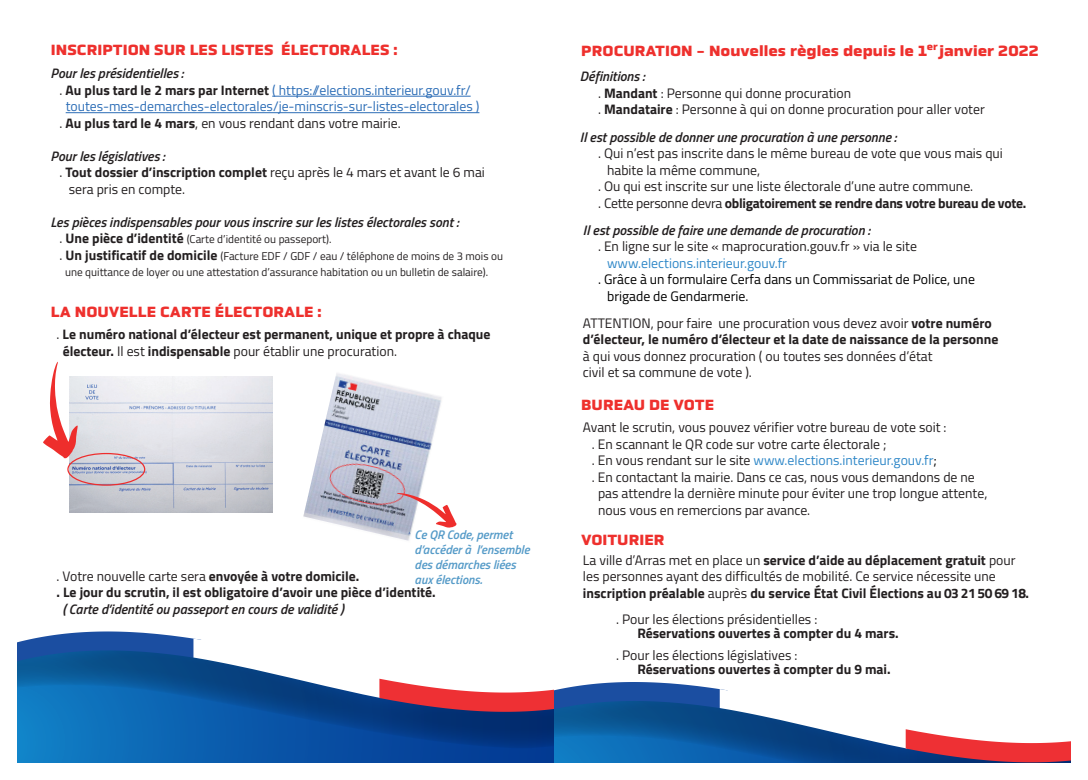
<style>
.page{position:relative;width:1088px;height:780px;background:#fff}
.page>*{position:absolute;margin:0;border:0;box-sizing:border-box;transform-origin:0 0}
.t1{font:900 15px "Obvia Wide";color:#ee302d}
.t2{font:13.75px/16.5px "Titillium Web";color:#231f20}
.t3{font:700 13.75px/16.5px "Titillium Web";color:#231f20}
.t4{font:italic 600 13.75px "Titillium Web";color:#231f20}
.t5{font:13.75px "Titillium Web";color:#2d6eb7}
.t6{font:13.75px "Titillium Web";color:#3088c8}
.t7{font:13.75px/16.5px "Titillium Web";color:#000001}
.t8{font:700 13.75px "Titillium Web";letter-spacing:-.02em;color:#231f20}
.t9{font:italic 600 12.5px/15px "Titillium Web";color:#559bc8}
.t10{font:11.25px "Titillium Web";color:#231f20}
.t11{font:900 10px "Obvia Wide";color:#ee302d}
.s1{color:#231f20}
.s2{font-weight:700;color:#231f20}
.s3{font-weight:700}
.s4{font-weight:400}
.s5{font-size:13.75px}
.s6{font-weight:700;font-size:13.75px}
.s7{font-weight:600;font-style:italic}
.s8{color:#000001}
</style>
<div class="page">
<svg style="left:18px;top:631px;width:1052px;height:131px"></svg>
<hr style="left:272px;top:96px;width:199px;height:1px;background:#2d6eb7">
<hr style="left:66px;top:112px;width:413px;height:1px;background:#2d6eb7">
<img style="left:303px;top:373px;width:139px;height:168px">
<img style="left:69px;top:376px;width:204px;height:137px">
<div style="left:67px;top:453px;width:78px;height:32px;border:1px solid #ee2d2d;border-radius:50%"></div>
<svg style="left:397px;top:493px;width:59px;height:34px"></svg>
<svg style="left:43px;top:362px;width:35px;height:96px"></svg>
<p class="t1" style="left:51px;top:40px;width:348px">INSCRIPTION SUR LES LISTES ÉLECTORALES :</p>
<p class="t4" style="left:51px;top:63px;width:134px">Pour les présidentielles :</p>
<p class="t5" style="left:60px;top:80px;width:412px"><span class="s1">.</span> <span class="s2">Au plus tard le 2 mars par Internet</span> ( https://elections.interieur.gouv.fr/</p>
<p class="t5" style="left:66px;top:96px;width:415px">toutes-mes-demarches-electorales/je-minscris-sur-listes-electorales )</p>
<p class="t2" style="left:60px;top:114px;width:342px">. <span class="s3">Au plus tard le 4 mars</span>, en vous rendant dans votre mairie.</p>
<p class="t4" style="left:51px;top:146px;width:116px">Pour les législatives :</p>
<p class="t3" style="left:60px;top:164px;width:427px"><span class="s4">.</span> Tout dossier d’inscription complet <span class="s4">reçu après le 4 mars et avant le 6 mai</span></p>
<p class="t2" style="left:69px;top:180px;width:118px">sera pris en compte.</p>
<p class="t4" style="left:51px;top:212px;width:410px">Les pièces indispensables pour vous inscrire sur les listes électorales sont :</p>
<p class="t10" style="left:60px;top:231px;width:273px"><span class="s5">.</span> <span class="s6">Une pièce d’identité</span> (Carte d’identité ou passeport).</p>
<p class="t10" style="left:60px;top:248px;width:445px"><span class="s5">.</span> <span class="s6">Un justificatif de domicile</span> (Facture EDF / GDF / eau / téléphone de moins de 3 mois ou</p>
<p class="t10" style="left:65px;top:264px;width:424px">une quittance de loyer ou une attestation d’assurance habitation ou un bulletin de salaire).</p>
<p class="t1" style="left:51px;top:303px;width:272px">LA NOUVELLE CARTE ÉLECTORALE :</p>
<p class="t3" style="left:63px;top:325px;width:429px;text-indent:-6px"><span class="s4">.</span> Le numéro national d’électeur est permanent, unique et propre à chaque électeur. <span class="s4">Il est</span> indispensable <span class="s4">pour établir une procuration.</span></p>
<p class="t9" style="left:415px;top:526px;width:116px">Ce QR Code, permet d’accéder à l’ensemble des démarches liées aux élections.</p>
<p class="t3" style="left:57px;top:567px;width:381px"><span class="s4">. Votre nouvelle carte sera</span> envoyée à votre domicile.<br>. Le jour du scrutin, il est obligatoire d’avoir une pièce d’identité.</p>
<p class="t4" style="left:63px;top:598px;width:282px">( Carte d’identité ou passeport en cours de validité )</p>
<p class="t1" style="left:581px;top:42px;width:459px">PROCURATION - Nouvelles règles depuis le 1 janvier 2022</p>
<p class="t2" style="left:598px;top:68px;width:388px;text-indent:-18px"><span class="s7">Définitions :<br></span>. <span class="s3">Mandant</span> : Personne qui donne procuration<br>. <span class="s3">Mandataire</span> : Personne à qui on donne procuration pour aller voter</p>
<p class="t4" style="left:580px;top:126px;width:318px">Il est possible de donner une procuration à une personne :</p>
<p class="t2" style="left:598px;top:144px;width:406px">. Qui n’est pas inscrite dans le même bureau de vote que vous mais qui</p>
<p class="t2" style="left:607px;top:161px;width:155px">habite la même commune,</p>
<p class="t2" style="left:598px;top:177px;width:377px">. Ou qui est inscrite sur une liste électorale d’une autre commune.</p>
<p class="t8" style="left:598px;top:192px;width:430px"><span class="s4">. Cette personne devra</span> obligatoirement se rendre dans votre bureau de vote.</p>
<p class="t4" style="left:583px;top:219px;width:288px">Il est possible de faire une demande de procuration :</p>
<p class="t2" style="left:598px;top:237px;width:320px">. En ligne sur le site « maprocuration.gouv.fr » via le site</p>
<p class="t6" style="left:607px;top:253px;width:181px">www.elections.interieur.gouv.fr</p>
<p class="t7" style="left:607px;top:270px;width:369px;text-indent:-9px">. Grâce à un formulaire Cerfa dans un Commissariat de Police, une brigade de Gendarmerie.</p>
<p class="t3" style="left:583px;top:314px;width:417px"><span class="s4">ATTENTION, pour faire une procuration vous devez avoir</span> votre numéro d’électeur, le numéro d’électeur et la date de naissance de la personne</p>
<p class="t2" style="left:583px;top:347px;width:351px">à qui vous donnez procuration ( ou toutes ses données d’état civil et sa commune de vote ).</p>
<p class="t11" style="left:927px;top:41px;width:13px">er</p>
<p class="t1" style="left:581px;top:396px;width:135px">BUREAU DE VOTE</p>
<p class="t2" style="left:583px;top:418px;width:365px">Avant le scrutin, vous pouvez vérifier votre bureau de vote soit :</p>
<p class="t2" style="left:592px;top:435px;width:296px">. En scannant le QR code sur votre carte électorale ;</p>
<p class="t6" style="left:592px;top:450px;width:346px"><span class="s1">. En vous rendant sur le site</span> www.elections.interieur.gouv.fr<span class="s8">;</span></p>
<p class="t2" style="left:592px;top:468px;width:384px">. En contactant la mairie. Dans ce cas, nous vous demandons de ne</p>
<p class="t2" style="left:598px;top:484px;width:391px">pas attendre la dernière minute pour éviter une trop longue attente,</p>
<p class="t2" style="left:598px;top:501px;width:214px">nous vous en remercions par avance.</p>
<p class="t1" style="left:581px;top:530px;width:85px">VOITURIER</p>
<p class="t2" style="left:583px;top:551px;width:448px">La ville d’Arras met en place un <span class="s3">service d’aide au déplacement gratuit</span> pour les personnes ayant des difficultés de mobilité. Ce service nécessite une <span class="s3">inscription préalable</span> auprès <span class="s3">du service État Civil Élections au 03 21 50 69 18.</span></p>
<p class="t2" style="left:616px;top:610px;width:203px">. Pour les élections présidentielles :</p>
<p class="t3" style="left:637px;top:624px;width:263px">Réservations ouvertes à compter du 4 mars.</p>
<p class="t2" style="left:616px;top:646px;width:183px">. Pour les élections législatives :</p>
<p class="t3" style="left:637px;top:660px;width:255px">Réservations ouvertes à compter du 9 mai.</p>
</div>
